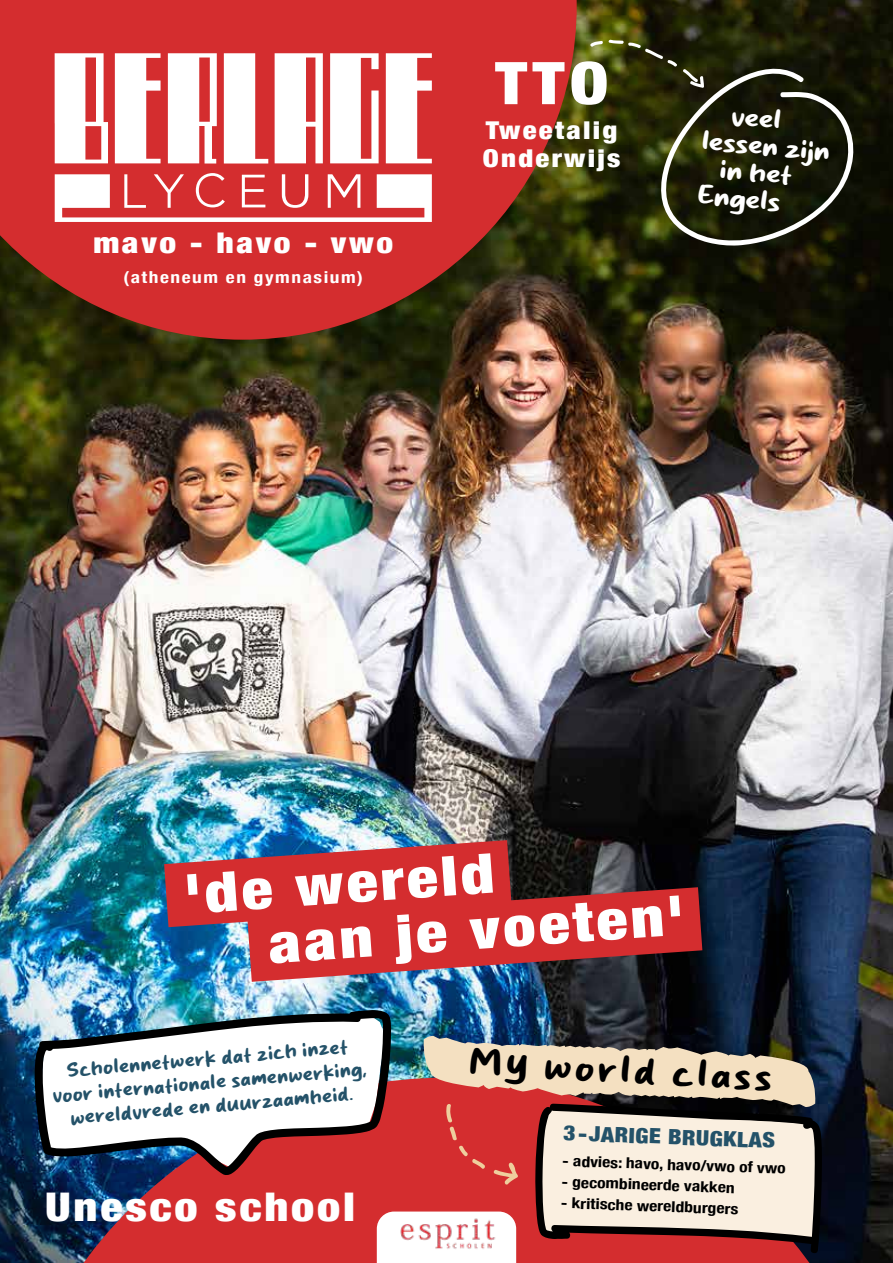
<style>
.page{position:relative;width:893px;height:1263px;background:#fff}
.page>*{position:absolute;margin:0;border:0;box-sizing:border-box;transform-origin:0 0}
.t1{font:900 condensed 58.95px "Helvetica Neue";color:#fff;scale:1.17 1}
.t2{font:900 condensed 55.2px/55.2px "Helvetica Neue";color:#fff;scale:1.17 1}
.t3{font:900 condensed 39.45px "Helvetica Neue";letter-spacing:.06em;color:#fff;scale:1.17 1}
.t4{font:37.35px "Simple Cake";color:#000;scale:1.23 1}
.t5{font:900 condensed 28.5px "Helvetica Neue";letter-spacing:.08em;color:#fff;scale:1.17 1}
.t6{font:26.7px "Simple Cake";color:#fff;scale:1.29 1}
.t7{font:900 condensed 24.6px/27.5px "Helvetica Neue";letter-spacing:.08em;color:#fff;scale:1.17 1}
.t8{font:900 condensed 21px "Helvetica Neue";color:#245269;scale:1.13 1}
.t9{font:20.25px/23.5px "Simple Cake";color:#245269;text-align:center;scale:1.17 1}
.t10{font:700 condensed 16.5px "Helvetica Neue";letter-spacing:.08em;color:#fff;scale:1.17 1}
.t11{font:700 condensed 15px "Helvetica Neue";color:#000;scale:1.17 1}
</style>
<div class="page">
<img style="left:0;top:0;width:893px;height:1077px">
<svg style="left:0;top:1077px;width:893px;height:186px;background:#682632"></svg>
<svg style="left:0;top:0;width:577px;height:340px;background:#af2e28"></svg>
<svg style="left:275px;top:53px;width:48px;height:110px"></svg>
<svg style="left:330px;top:53px;width:49px;height:110px"></svg>
<svg style="left:168px;top:53px;width:49px;height:110px"></svg>
<svg style="left:115px;top:53px;width:46px;height:110px"></svg>
<svg style="left:224px;top:53px;width:44px;height:110px"></svg>
<svg style="left:55px;top:173px;width:377px;height:49px"></svg>
<svg style="left:386px;top:53px;width:46px;height:110px"></svg>
<svg style="left:55px;top:53px;width:53px;height:110px"></svg>
<svg style="left:590px;top:40px;width:264px;height:206px;background:#2a2c14"></svg>
<svg style="left:34px;top:1010px;width:357px;height:165px"></svg>
<svg style="left:375px;top:1035px;width:447px;height:228px;background:#c48f88"></svg>
<img style="left:164px;top:840px;width:538px;height:142px">
<h3 class="t5" style="left:93px;top:220px;width:258px">mavo - havo - vwo</h3>
<p class="t10" style="left:124px;top:264px;width:206px">(atheneum en gymnasium)</p>
<h1 class="t1" style="left:495px;top:35px;width:98px">TTO</h1>
<p class="t7" style="left:483px;top:115px;width:119px">Tweetalig<br>Onderwijs</p>
<h3 class="t6" style="left:733px;top:101px;width:40px;rotate:5deg">veel</h3>
<h3 class="t6" style="left:703px;top:125px;width:101px;rotate:5deg">lessen zijn</h3>
<h3 class="t6" style="left:721px;top:154px;width:58px;rotate:5deg">in het</h3>
<h3 class="t6" style="left:698px;top:179px;width:66px;rotate:5deg">Engels</h3>
<h2 class="t2" style="left:262px;top:858px;width:357px;text-indent:-80px;rotate:-4deg">'de wereld<br>aan je voeten'</h2>
<p class="t9" style="left:50px;top:1061px;width:270px;rotate:-5deg">Scholennetwerk dat zich inzet voor internationale samenwerking, wereldvrede en duurzaamheid.</p>
<h3 class="t3" style="left:45px;top:1174px;width:266px">Unesco school</h3>
<h3 class="t4" style="left:470px;top:1041px;width:248px;rotate:3deg">My world class</h3>
<p class="t8" style="left:564px;top:1116px;width:189px;rotate:2deg">3-JARIGE BRUGKLAS</p>
<p class="t11" style="left:563px;top:1148px;width:193px;rotate:2deg">- advies: havo, havo/vwo of vwo</p>
<p class="t11" style="left:562px;top:1169px;width:150px;rotate:2deg">- gecombineerde vakken</p>
<p class="t11" style="left:561px;top:1190px;width:153px;rotate:2deg">- kritische wereldburgers</p>
</div>
